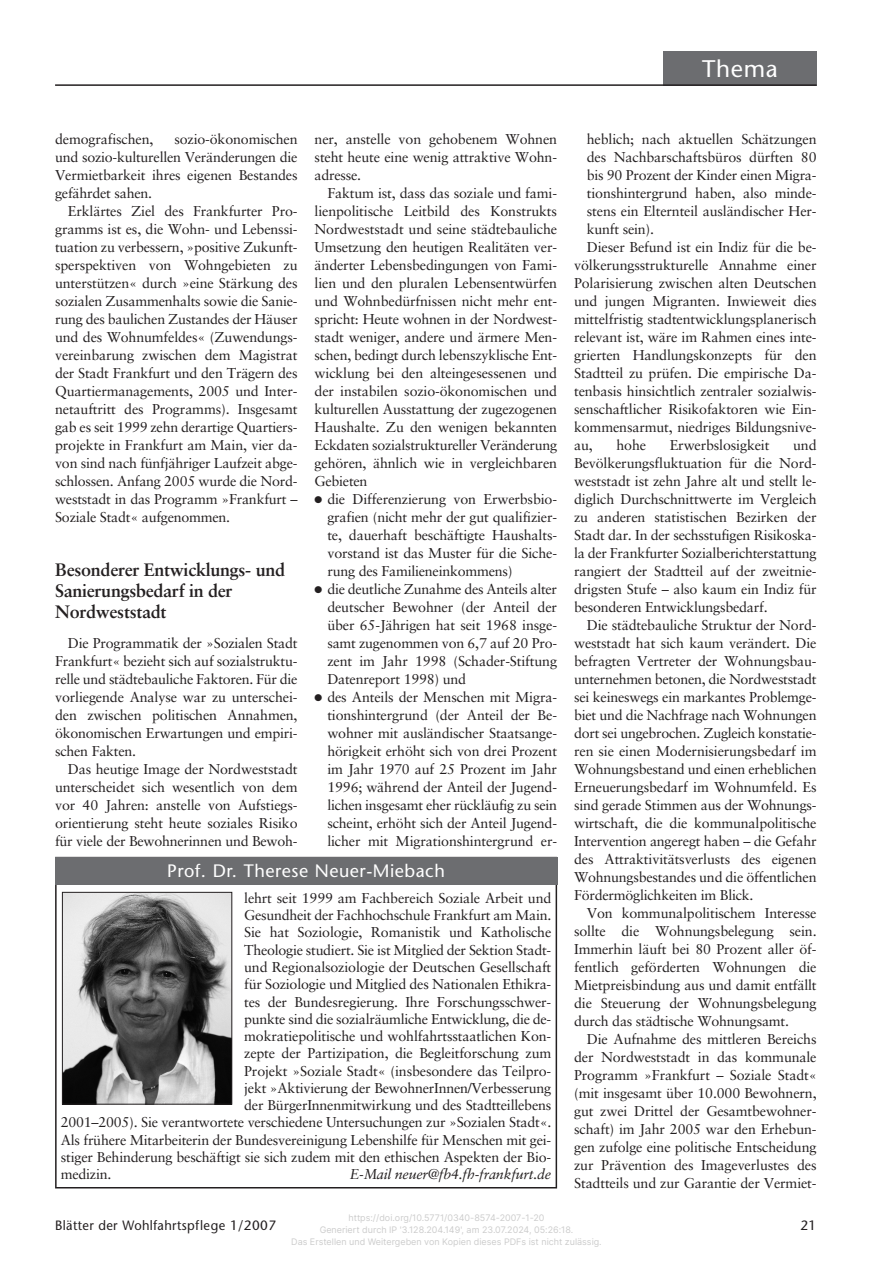
<style>
.page{position:relative;width:893px;height:1263px;background:#fff}
.page>*{position:absolute;margin:0;border:0;box-sizing:border-box;transform-origin:0 0}
.t1{font:24px "Stone Sans";letter-spacing:.03em;color:#fff}
.t2{font:700 18px/21px "Sabon";letter-spacing:-.015em;color:#231f20}
.t3{font:18px "Stone Sans";letter-spacing:.03em;color:#fff}
.t4{font:14.25px/18px "Sabon";letter-spacing:-.01em;color:#231f20;text-align:justify}
.t5{font:italic 14.25px "Sabon";letter-spacing:-.015em;color:#231f20}
.t6{font:13.5px "Stone Sans";letter-spacing:.03em;color:#231f20;scale:.95 1}
.t7{font:13.5px "Stone Sans";letter-spacing:.03em;color:#231f20}
.t8{font:9px/12px "Inter";color:#ccc;text-align:center}
</style>
<div class="page">
<div style="left:663px;top:51px;width:153px;height:34px;background:#6c6d70"></div>
<hr style="left:55px;top:84px;width:761px;height:2px;background:#231f20">
<div style="left:55px;top:857px;width:502px;height:27px;background:#6c6d70"></div>
<img style="left:64px;top:894px;width:166px;height:209px">
<div style="left:62px;top:892px;width:170px;height:213px;border:1px solid #231f20"></div>
<h1 class="t1" style="left:702px;top:59px;width:77px">Thema</h1>
<p class="t4" style="left:55px;top:131px;width:244px;text-indent:119px">sozio-ökonomischen und sozio-kulturellen Veränderungen die Vermietbarkeit ihres eigenen Bestandes gefährdet sahen.</p>
<p class="t4" style="left:55px;top:203px;width:244px;text-indent:13px">Erklärtes Ziel des Frankfurter Pro&shy;gramms ist es, die Wohn- und Lebenssi&shy;tuation zu verbessern, »positive Zukunft&shy;sperspektiven von Wohngebieten zu unterstützen« durch »eine Stärkung des sozialen Zusammenhalts sowie die Sanie&shy;rung des baulichen Zustandes der Häuser und des Wohnumfeldes« (Zuwendungs&shy;vereinbarung zwischen dem Magistrat der Stadt Frankfurt und den Trägern des Quartiermanagements, 2005 und Inter&shy;netauftritt des Programms). Insgesamt gab es seit 1999 zehn derartige Quartiers&shy;projekte in Frankfurt am Main, vier da&shy;von sind nach fünfjähriger Laufzeit abge&shy;schlossen. Anfang 2005 wurde die Nord&shy;weststadt in das Programm »Frankfurt – Soziale Stadt« aufgenommen.</p>
<p class="t2" style="left:55px;top:561px;width:231px">Besonderer Entwicklungs- und<br>Sanierungsbedarf in der<br>Nordweststadt</p>
<p class="t4" style="left:55px;top:635px;width:244px;text-indent:13px">Die Programmatik der »Sozialen Stadt Frankfurt« bezieht sich auf sozialstruktu&shy;relle und städtebauliche Faktoren. Für die vorliegende Analyse war zu unterschei&shy;den zwischen politischen Annahmen, ökonomischen Erwartungen und empiri&shy;schen Fakten.</p>
<p class="t4" style="left:55px;top:761px;width:244px;text-indent:13px">Das heutige Image der Nordweststadt unterscheidet sich wesentlich von dem vor 40 Jahren: anstelle von Aufstiegs&shy;orientierung steht heute soziales Risiko für viele der Bewohnerinnen und Bewoh-</p>
<p class="t4" style="left:55px;top:131px;width:100px">demografischen,</p>
<p class="t4" style="left:314px;top:131px;width:244px">ner, anstelle von gehobenem Wohnen steht heute eine wenig attraktive Wohn&shy;adresse.</p>
<p class="t4" style="left:314px;top:185px;width:244px;text-indent:13px">Faktum ist, dass das soziale und fami&shy;lienpolitische Leitbild des Konstrukts Nordweststadt und seine städtebauliche Umsetzung den heutigen Realitäten ver&shy;änderter Lebensbedingungen von Fami&shy;lien und den pluralen Lebensentwürfen und Wohnbedürfnissen nicht mehr ent&shy;spricht: Heute wohnen in der Nordwest&shy;stadt weniger, andere und ärmere Men&shy;schen, bedingt durch lebenszyklische Ent&shy;wicklung bei den alteingesessenen und der instabilen sozio-ökonomischen und kulturellen Ausstattung der zugezogenen Haushalte. Zu den wenigen bekannten Eckdaten sozialstruktureller Veränderung gehören, ähnlich wie in vergleichbaren Gebieten</p>
<p class="t4" style="left:327px;top:491px;width:231px;text-indent:-13px">● die Differenzierung von Erwerbsbio&shy;grafien (nicht mehr der gut qualifizier&shy;te, dauerhaft beschäftigte Haushalts&shy;vorstand ist das Muster für die Siche&shy;rung des Familieneinkommens)</p>
<p class="t4" style="left:327px;top:581px;width:231px;text-indent:-13px">● die deutliche Zunahme des Anteils alter deutscher Bewohner (der Anteil der über 65-Jährigen hat seit 1968 insge&shy;samt zugenommen von 6,7 auf 20 Pro&shy;zent im Jahr 1998 (Schader-Stiftung Datenreport 1998) und</p>
<p class="t4" style="left:327px;top:689px;width:231px;text-indent:-13px">● des Anteils der Menschen mit Migra&shy;tionshintergrund (der Anteil der Be&shy;wohner mit ausländischer Staatsange&shy;hörigkeit erhöht sich von drei Prozent im Jahr 1970 auf 25 Prozent im Jahr 1996; während der Anteil der Jugend&shy;lichen insgesamt eher rückläufig zu sein scheint, erhöht sich der Anteil Jugend&shy;licher mit Migrationshintergrund er-</p>
<p class="t3" style="left:167px;top:863px;width:279px">Prof. Dr. Therese Neuer-Miebach</p>
<p class="t4" style="left:244px;top:890px;width:309px">lehrt seit 1999 am Fachbereich Soziale Arbeit und</p>
<p class="t4" style="left:244px;top:907px;width:309px">Gesundheit der Fachhochschule Frankfurt am Main.</p>
<p class="t4" style="left:244px;top:925px;width:309px">Sie hat Soziologie, Romanistik und Katholische</p>
<p class="t4" style="left:244px;top:942px;width:308px">Theologie studiert. Sie ist Mitglied der Sektion Stadt-</p>
<p class="t4" style="left:244px;top:959px;width:309px">und Regionalsoziologie der Deutschen Gesellschaft</p>
<p class="t4" style="left:244px;top:977px;width:308px">für Soziologie und Mitglied des Nationalen Ethikra-</p>
<p class="t4" style="left:244px;top:994px;width:309px">tes der Bundesregierung. Ihre Forschungsschwer-</p>
<p class="t4" style="left:244px;top:1011px;width:308px">punkte sind die sozialräumliche Entwicklung, die de-</p>
<p class="t4" style="left:244px;top:1028px;width:309px">mokratiepolitische und wohlfahrtsstaatlichen Kon-</p>
<p class="t4" style="left:244px;top:1046px;width:308px">zepte der Partizipation, die Begleitforschung zum</p>
<p class="t4" style="left:244px;top:1063px;width:309px">Projekt »Soziale Stadt« (insbesondere das Teilpro-</p>
<p class="t4" style="left:244px;top:1080px;width:308px">jekt »Aktivierung der BewohnerInnen/Verbesserung</p>
<p class="t4" style="left:244px;top:1097px;width:309px">der BürgerInnenmitwirkung und des Stadtteillebens</p>
<p class="t4" style="left:61px;top:1115px;width:492px">2001–2005). Sie verantwortete verschiedene Untersuchungen zur »Sozialen Stadt«.</p>
<p class="t4" style="left:61px;top:1132px;width:492px">Als frühere Mitarbeiterin der Bundesvereinigung Lebenshilfe für Menschen mit gei-</p>
<p class="t4" style="left:61px;top:1149px;width:492px">stiger Behinderung beschäftigt sie sich zudem mit den ethischen Aspekten der Bio-</p>
<p class="t4" style="left:61px;top:1167px;width:52px">medizin.</p>
<p class="t5" style="left:350px;top:1168px;width:203px">E-Mail neuer@fb4.fh-frankfurt.de</p>
<p class="t4" style="left:587px;top:131px;width:231px">heblich; nach aktuellen Schätzungen</p>
<p class="t4" style="left:587px;top:149px;width:231px">des Nachbarschaftsbüros dürften 80</p>
<p class="t4" style="left:587px;top:167px;width:231px">bis 90 Prozent der Kinder einen Migra-</p>
<p class="t4" style="left:587px;top:185px;width:231px">tionshintergrund haben, also minde-</p>
<p class="t4" style="left:587px;top:203px;width:231px">stens ein Elternteil ausländischer Her-</p>
<p class="t4" style="left:587px;top:221px;width:69px">kunft sein).</p>
<p class="t4" style="left:587px;top:239px;width:231px">Dieser Befund ist ein Indiz für die be-</p>
<p class="t4" style="left:574px;top:257px;width:244px">völkerungsstrukturelle Annahme einer</p>
<p class="t4" style="left:574px;top:275px;width:244px">Polarisierung zwischen alten Deutschen</p>
<p class="t4" style="left:574px;top:293px;width:244px">und jungen Migranten. Inwieweit dies</p>
<p class="t4" style="left:574px;top:311px;width:244px">mittelfristig stadtentwicklungsplanerisch</p>
<p class="t4" style="left:574px;top:329px;width:244px">relevant ist, wäre im Rahmen eines inte-</p>
<p class="t4" style="left:574px;top:347px;width:244px">grierten Handlungskonzepts für den</p>
<p class="t4" style="left:574px;top:365px;width:244px">Stadtteil zu prüfen. Die empirische Da-</p>
<p class="t4" style="left:574px;top:383px;width:244px">tenbasis hinsichtlich zentraler sozialwis-</p>
<p class="t4" style="left:574px;top:401px;width:244px">senschaftlicher Risikofaktoren wie Ein-</p>
<p class="t4" style="left:574px;top:419px;width:244px">kommensarmut, niedriges Bildungsnive-</p>
<p class="t4" style="left:574px;top:437px;width:20px">au,</p>
<p class="t4" style="left:616px;top:437px;width:31px">hohe</p>
<p class="t4" style="left:669px;top:437px;width:101px">Erwerbslosigkeit</p>
<p class="t4" style="left:574px;top:437px;width:244px;text-indent:219px">und Bevölkerungsfluktuation für die Nord&shy;weststadt ist zehn Jahre alt und stellt le&shy;diglich Durchschnittwerte im Vergleich zu anderen statistischen Bezirken der Stadt dar. In der sechsstufigen Risikoska&shy;la der Frankfurter Sozialberichterstattung rangiert der Stadtteil auf der zweitnie&shy;drigsten Stufe – also kaum ein Indiz für besonderen Entwicklungsbedarf.</p>
<p class="t4" style="left:574px;top:617px;width:244px;text-indent:13px">Die städtebauliche Struktur der Nord&shy;weststadt hat sich kaum verändert. Die befragten Vertreter der Wohnungsbau&shy;unternehmen betonen, die Nordweststadt sei keineswegs ein markantes Problemge&shy;biet und die Nachfrage nach Wohnungen dort sei ungebrochen. Zugleich konstatie&shy;ren sie einen Modernisierungsbedarf im Wohnungsbestand und einen erheblichen Erneuerungsbedarf im Wohnumfeld. Es sind gerade Stimmen aus der Wohnungs&shy;wirtschaft, die die kommunalpolitische Intervention angeregt haben – die Gefahr des Attraktivitätsverlusts des eigenen Wohnungsbestandes und die öffentlichen Fördermöglichkeiten im Blick.</p>
<p class="t4" style="left:574px;top:905px;width:244px;text-indent:13px">Von kommunalpolitischem Interesse sollte die Wohnungsbelegung sein.<br>Immerhin läuft bei 80 Prozent aller öf&shy;fentlich geförderten Wohnungen die Mietpreisbindung aus und damit entfällt die Steuerung der Wohnungsbelegung durch das städtische Wohnungsamt.</p>
<p class="t4" style="left:574px;top:1031px;width:244px;text-indent:13px">Die Aufnahme des mittleren Bereichs der Nordweststadt in das kommunale Programm »Frankfurt – Soziale Stadt« (mit insgesamt über 10.000 Bewohnern, gut zwei Drittel der Gesamtbewohner&shy;schaft) im Jahr 2005 war den Erhebun&shy;gen zufolge eine politische Entscheidung zur Prävention des Imageverlustes des Stadtteils und zur Garantie der Vermiet-</p>
<p class="t8" style="left:291px;top:1212px;width:312px">https://doi.org/10.5771/0340-8574-2007-1-20<br>Generiert durch IP '3.128.204.149', am 23.07.2024, 05:26:18.<br>Das Erstellen und Weitergeben von Kopien dieses PDFs ist nicht zulässig.</p>
<p class="t6" style="left:55px;top:1220px;width:234px">Blätter der Wohlfahrtspflege 1/2007</p>
<p class="t7" style="left:800px;top:1220px;width:17px">21</p>
</div>
